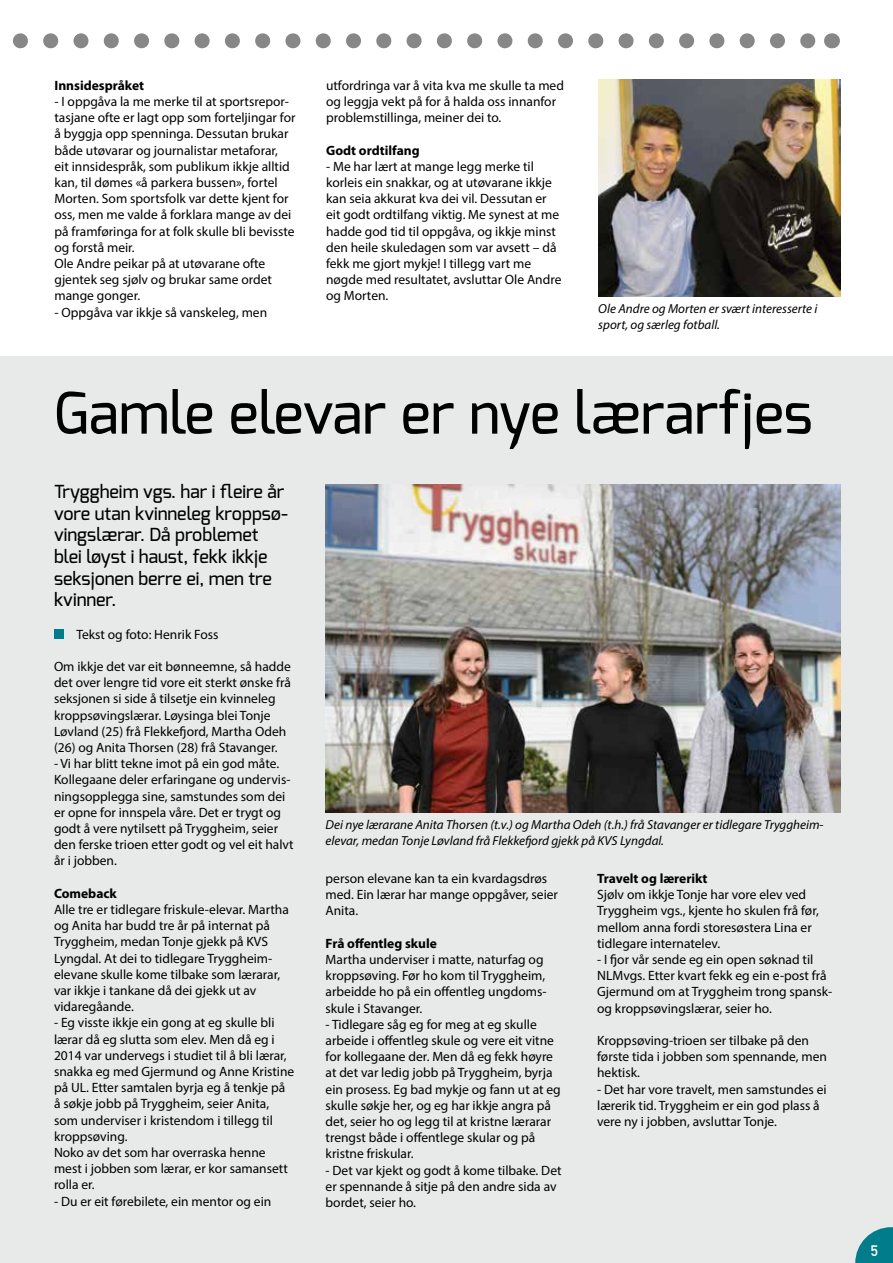
<style>
.page{position:relative;width:893px;height:1263px;background:#fff}
.page>*{position:absolute;margin:0;border:0;box-sizing:border-box;transform-origin:0 0}
.t1{font:500 57px "Exo";color:#000}
.t2{font:500 18px/21.6px "Exo";color:#000}
.t3{font:15px "DIN Mittelschrift";color:#fff}
.t4{font:13.5px/16.2px "Myriad Pro";color:#000}
.t5{font:700 13.5px "Myriad Pro";color:#000}
.t6{font:italic 13.05px/15.6px "Myriad Pro";color:#000}
</style>
<div class="page">
<div style="left:0;top:357px;width:893px;height:906px;background:#e8e9e9"></div>
<svg style="left:855px;top:1227px;width:38px;height:36px"></svg>
<img style="left:598px;top:80px;width:242px;height:216px">
<svg style="left:13px;top:33px;width:803px;height:15px"></svg>
<svg style="left:831px;top:33px;width:1px;height:15px"></svg>
<img style="left:326px;top:485px;width:514px;height:328px">
<div style="left:54px;top:629px;width:10px;height:10px;background:#007c8b"></div>
<p class="t5" style="left:54px;top:76px;width:91px">Innsidespråket</p>
<p class="t4" style="left:54px;top:93px;width:242px">- I oppgåva la me merke til at sportsrepor&shy;tasjane ofte er lagt opp som forteljingar for å byggja opp spenninga. Dessutan brukar både utøvarar og journalistar metaforar, eit innsidespråk, som publikum ikkje alltid kan, til dømes «å parkera bussen», fortel Morten. Som sportsfolk var dette kjent for oss, men me valde å forklara mange av dei på framføringa for at folk skulle bli bevisste og forstå meir.<br>Ole Andre peikar på at utøvarane ofte gjentek seg sjølv og brukar same ordet mange gonger.</p>
<p class="t4" style="left:54px;top:304px;width:214px">- Oppgåva var ikkje så vanskeleg, men</p>
<p class="t4" style="left:326px;top:77px;width:239px">utfordringa var å vita kva me skulle ta med og leggja vekt på for å halda oss innanfor problemstillinga, meiner dei to.</p>
<p class="t5" style="left:326px;top:141px;width:95px">Godt ordtilfang</p>
<p class="t4" style="left:326px;top:158px;width:237px">- Me har lært at mange legg merke til korleis ein snakkar, og at utøvarane ikkje kan seia akkurat kva dei vil. Dessutan er eit godt ordtilfang viktig. Me synest at me hadde god tid til oppgåva, og ikkje minst den heile skuledagen som var avsett – då fekk me gjort mykje! I tillegg vart me nøgde med resultatet, avsluttar Ole Andre og Morten.</p>
<p class="t6" style="left:598px;top:301px;width:221px">Ole Andre og Morten er svært interesserte i sport, og særleg fotball.</p>
<h1 class="t1" style="left:54px;top:376px;width:760px">Gamle elevar er nye lærarfjes</h1>
<h2 class="t2" style="left:54px;top:481px;width:235px">Tryggheim vgs. har i fleire år vore utan kvinneleg kroppsø&shy;vingslærar. Då problemet blei løyst i haust, fekk ikkje seksjonen berre ei, men tre kvinner.</h2>
<p class="t4" style="left:76px;top:626px;width:144px">Tekst og foto: Henrik Foss</p>
<p class="t4" style="left:54px;top:658px;width:238px">Om ikkje det var eit bønneemne, så hadde det over lengre tid vore eit sterkt ønske frå seksjonen si side å tilsetje ein kvinneleg kroppsøvingslærar. Løysinga blei Tonje Løvland (25) frå Flekkefjord, Martha Odeh (26) og Anita Thorsen (28) frå Stavanger.</p>
<p class="t4" style="left:54px;top:755px;width:241px">- Vi har blitt tekne imot på ein god måte.<br>Kollegaane deler erfaringane og undervis&shy;ningsopplegga sine, samstundes som dei er opne for innspela våre. Det er trygt og godt å vere nytilsett på Tryggheim, seier den ferske trioen etter godt og vel eit halvt år i jobben.</p>
<p class="t5" style="left:54px;top:884px;width:64px">Comeback</p>
<p class="t4" style="left:54px;top:901px;width:236px">Alle tre er tidlegare friskule-elevar. Martha og Anita har budd tre år på internat på Tryggheim, medan Tonje gjekk på KVS Lyngdal. At dei to tidlegare Tryggheim&shy;elevane skulle kome tilbake som lærarar, var ikkje i tankane då dei gjekk ut av vidaregåande.</p>
<p class="t4" style="left:54px;top:1014px;width:242px">- Eg visste ikkje ein gong at eg skulle bli lærar då eg slutta som elev. Men då eg i 2014 var undervegs i studiet til å bli lærar, snakka eg med Gjermund og Anne Kristine på UL. Etter samtalen byrja eg å tenkje på å søkje jobb på Tryggheim, seier Anita, som underviser i kristendom i tillegg til kroppsøving.<br>Noko av det som har overraska henne mest i jobben som lærar, er kor samansett rolla er.</p>
<p class="t4" style="left:54px;top:1193px;width:219px">- Du er eit førebilete, ein mentor og ein</p>
<p class="t6" style="left:326px;top:817px;width:500px">Dei nye lærarane Anita Thorsen (t.v.) og Martha Odeh (t.h.) frå Stavanger er tidlegare Tryggheim&shy;elevar, medan Tonje Løvland frå Flekkefjord gjekk på KVS Lyngdal.</p>
<p class="t4" style="left:326px;top:870px;width:234px">person elevane kan ta ein kvardagsdrøs med. Ein lærar har mange oppgåver, seier<br>Anita.</p>
<p class="t5" style="left:326px;top:934px;width:113px">Frå offentleg skule</p>
<p class="t4" style="left:326px;top:951px;width:222px">Martha underviser i matte, naturfag og kroppsøving. Før ho kom til Tryggheim, arbeidde ho på ein offentleg ungdoms&shy;skule i Stavanger.</p>
<p class="t4" style="left:326px;top:1016px;width:237px">- Tidlegare såg eg for meg at eg skulle arbeide i offentleg skule og vere eit vitne for kollegaane der. Men då eg fekk høyre at det var ledig jobb på Tryggheim, byrja ein prosess. Eg bad mykje og fann ut at eg skulle søkje her, og eg har ikkje angra på det, seier ho og legg til at kristne lærarar trengst både i offentlege skular og på kristne friskular.</p>
<p class="t4" style="left:326px;top:1162px;width:237px">- Det var kjekt og godt å kome tilbake. Det er spennande å sitje på den andre sida av bordet, seier ho.</p>
<p class="t5" style="left:597px;top:869px;width:112px">Travelt og lærerikt</p>
<p class="t4" style="left:597px;top:886px;width:223px">Sjølv om ikkje Tonje har vore elev ved Tryggheim vgs., kjente ho skulen frå før, mellom anna fordi storesøstera Lina er tidlegare internatelev.</p>
<p class="t4" style="left:597px;top:951px;width:237px">- I fjor vår sende eg ein open søknad til NLMvgs. Etter kvart fekk eg ein e-post frå Gjermund om at Tryggheim trong spansk&shy;og kroppsøvingslærar, seier ho.</p>
<p class="t4" style="left:597px;top:1032px;width:231px">Kroppsøving-trioen ser tilbake på den første tida i jobben som spennande, men hektisk.</p>
<p class="t4" style="left:597px;top:1081px;width:231px">- Det har vore travelt, men samstundes ei lærerik tid. Tryggheim er ein god plass å vere ny i jobben, avsluttar Tonje.</p>
<p class="t3" style="left:871px;top:1242px;width:9px">5</p>
</div>
